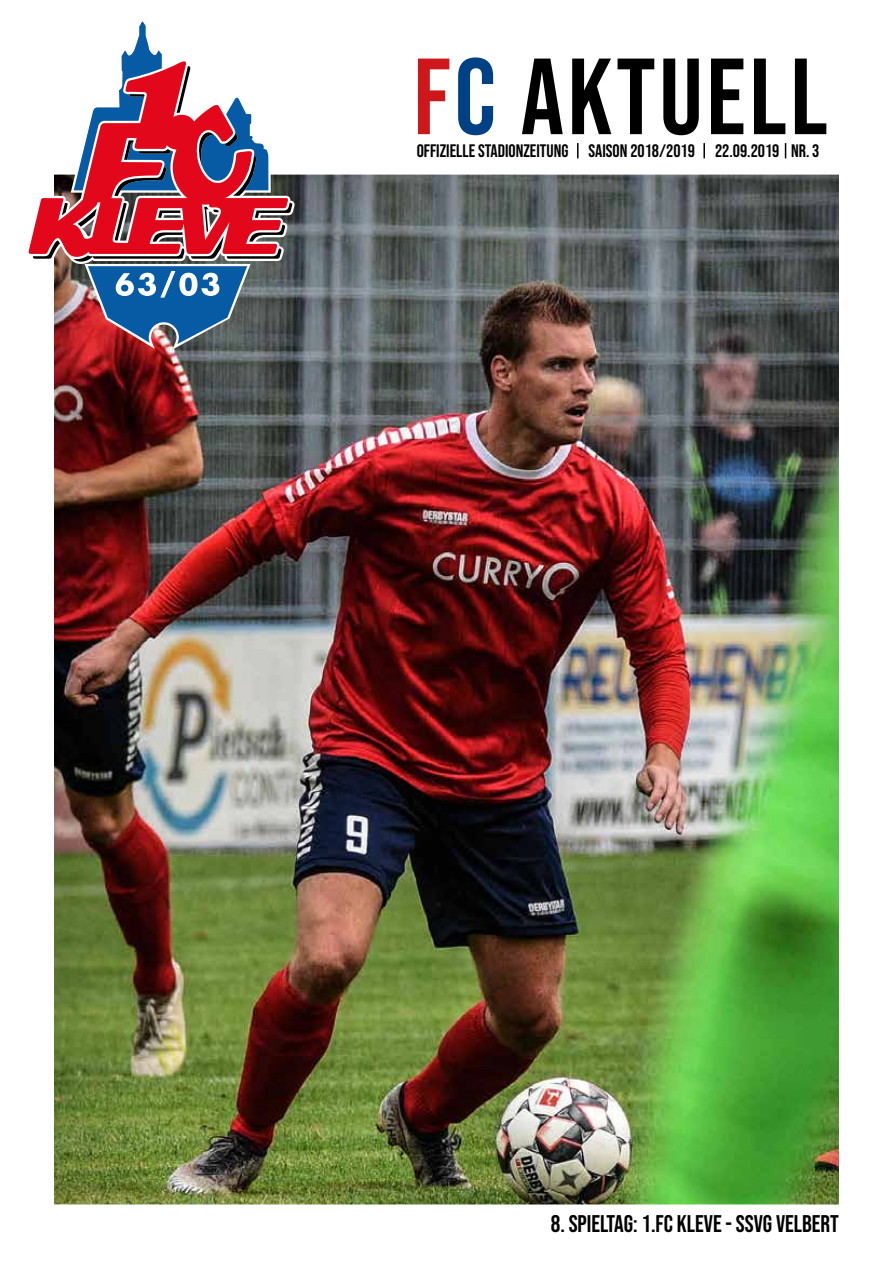
<style>
.page{position:relative;width:893px;height:1263px;background:#fff}
.page>*{position:absolute;margin:0;border:0;box-sizing:border-box;transform-origin:0 0}
.t1{font:108px "Bebas Neue";letter-spacing:.035em;color:#000}
.t2{font:24px "Bebas Neue";color:#000}
.t3{font:18px "Bebas Neue";color:#000}
.s1{color:#cd171a}
.s2{color:#004185}
</style>
<div class="page">
<img style="left:54px;top:174px;width:785px;height:1031px">
<svg style="left:28px;top:117px;width:260px;height:140px"></svg>
<svg style="left:198px;top:97px;width:70px;height:99px"></svg>
<img style="left:33px;top:203px;width:260px;height:147px">
<svg style="left:74px;top:21px;width:117px;height:175px"></svg>
<svg style="left:577px;top:143px;width:1px;height:15px"></svg>
<svg style="left:703px;top:143px;width:2px;height:15px"></svg>
<svg style="left:785px;top:143px;width:1px;height:15px"></svg>
<h1 class="t1" style="left:414px;top:36px;width:416px"><span class="s1">F</span><span class="s2">C</span> AKTUELL</h1>
<p class="t3" style="left:417px;top:141px;width:404px">OFFIZIELLE STADIONZEITUNG SAISON 2018/2019 22.09.2019 NR. 3</p>
<h2 class="t2" style="left:551px;top:1210px;width:290px">8. SPIELTAG: 1.FC KLEVE - SSVG VELBERT</h2>
</div>
